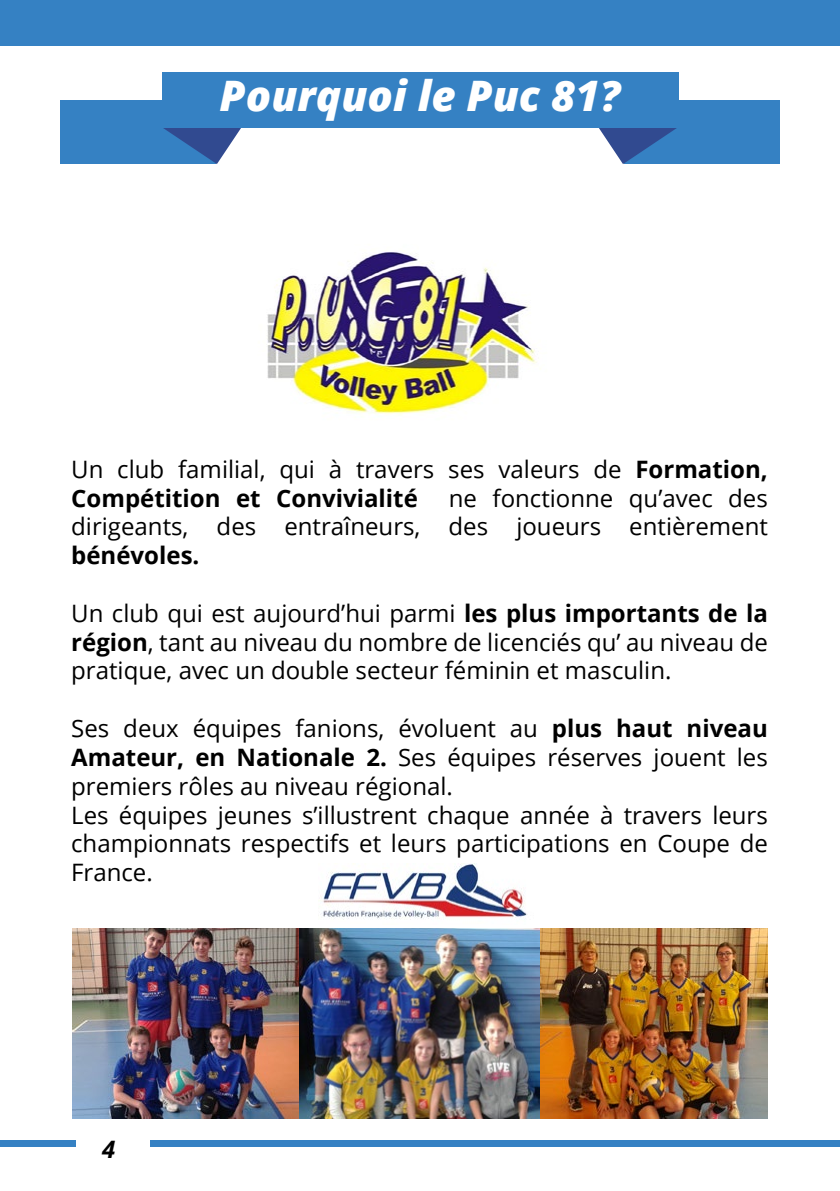
<style>
.page{position:relative;width:840px;height:1191px;background:#fff}
.page>*{position:absolute;margin:0;border:0;box-sizing:border-box;transform-origin:0 0}
.t1{font:italic 800 42px "Open Sans";color:#fff}
.t2{font:24px/28.8px "Open Sans";color:#000}
.t3{font:700 24px "Open Sans";color:#000}
.t4{font:italic 700 24px "Open Sans";color:#000}
.s1{font-weight:700}
</style>
<div class="page">
<div style="left:0;top:1140px;width:76px;height:6px;background:#3581c3"></div>
<div style="left:150px;top:1140px;width:689px;height:6px;background:#3581c3"></div>
<div style="left:0;top:0;width:839px;height:45px;background:#3581c3"></div>
<img style="left:267px;top:252px;width:270px;height:163px">
<div style="left:61px;top:100px;width:155px;height:63px;background:#3581c3"></div>
<div style="left:623px;top:100px;width:155px;height:63px;background:#3581c3"></div>
<svg style="left:162px;top:127px;width:90px;height:37px"></svg>
<svg style="left:587px;top:127px;width:90px;height:37px"></svg>
<div style="left:162px;top:72px;width:516px;height:55px;background:#3581c3"></div>
<img style="left:320px;top:863px;width:207px;height:57px">
<img style="left:72px;top:928px;width:695px;height:191px">
<h1 class="t1" style="left:219px;top:64px;width:402px">Pourquoi le Puc 81?</h1>
<p class="t2" style="left:71px;top:454px;width:697px">Un club familial, qui à travers ses valeurs de <span class="s1">Formation,<br>Compétition et Convivialité</span></p>
<p class="t2" style="left:71px;top:483px;width:697px;text-align:right">ne fonctionne qu’avec des<br>dirigeants, des entraîneurs, des joueurs entièrement</p>
<p class="t3" style="left:71px;top:538px;width:130px">bénévoles.</p>
<p class="t2" style="left:71px;top:598px;width:697px;text-align:justify">Un club qui est aujourd’hui parmi <span class="s1">les plus importants de la région</span>, tant au niveau du nombre de licenciés qu’ au niveau de pratique, avec un double secteur féminin et masculin.</p>
<p class="t2" style="left:71px;top:713px;width:697px">Ses deux équipes fanions, évoluent au <span class="s1">plus haut niveau Amateur, en Nationale 2.</span> Ses équipes réserves jouent les premiers rôles au niveau régional.<br>Les équipes jeunes s’illustrent chaque année à travers leurs championnats respectifs et leurs participations en Coupe de France.</p>
<p class="t4" style="left:102px;top:1132px;width:15px">4</p>
</div>
